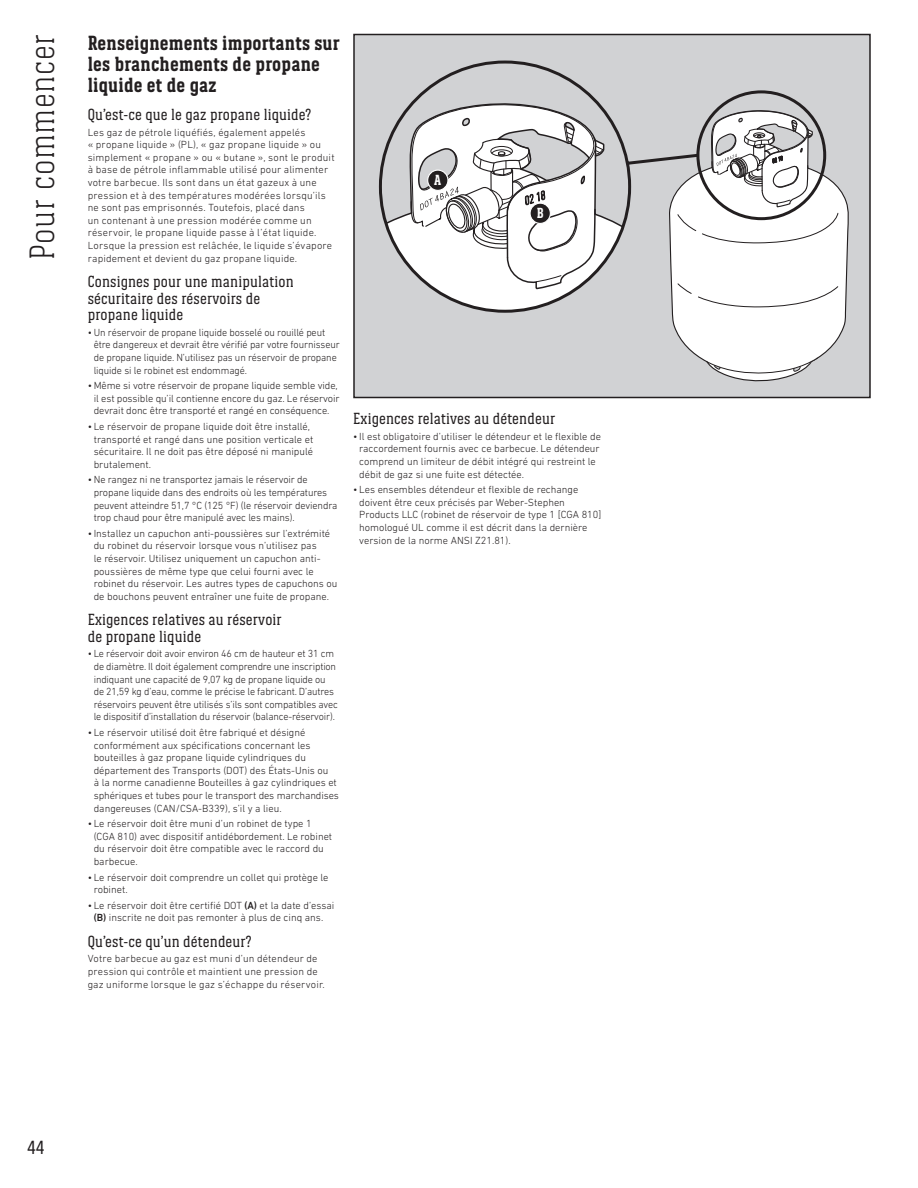
<style>
.page{position:relative;width:918px;height:1188px;background:#fff}
.page>*{position:absolute;margin:0;border:0;box-sizing:border-box;transform-origin:0 0}
.t1{font:300 36px "Weber Serif";letter-spacing:.015em;color:#231f20}
.t2{font:700 21px/21px "Weber Serif";letter-spacing:.01em;color:#231f20}
.t3{font:19.5px "Weber Serif";color:#231f20}
.t4{font:16.5px/16.5px "Weber Serif";letter-spacing:.01em;color:#231f20}
.t5{font:700 15px "Weber Serif";color:#fff}
.t6{font:300 10.5px/12.6px "DIN Next LT Pro";color:#231f20}
.s1{font-weight:500}
</style>
<div class="page">
<div style="left:354px;top:35px;width:516px;height:362px;background:#d1d2d4"></div>
<svg style="left:671px;top:186px;width:178px;height:196px"></svg>
<svg style="left:706px;top:357px;width:112px;height:17px;background:#e3e3e3"></svg>
<svg style="left:828px;top:177px;width:10px;height:130px"></svg>
<svg style="left:378px;top:60px;width:450px;height:254px"></svg>
<div style="left:353px;top:34px;width:518px;height:364px;border:2px solid #231f20"></div>
<div style="left:428px;top:170px;width:20px;height:20px;background:#231f20;border-radius:50%"></div>
<div style="left:427px;top:170px;width:22px;height:21px;border:1px solid #fff;border-radius:50%"></div>
<div style="left:530px;top:203px;width:20px;height:20px;background:#231f20;border-radius:50%"></div>
<div style="left:530px;top:203px;width:21px;height:21px;border:1px solid #fff;border-radius:50%"></div>
<h1 class="t1" style="left:22px;top:260px;width:228px;rotate:-90deg">Pour commencer</h1>
<h2 class="t2" style="left:88px;top:32px;width:254px">Renseignements importants sur les branchements de propane liquide et de gaz</h2>
<h3 class="t4" style="left:88px;top:106px;width:225px">Qu’est-ce que le gaz propane liquide?</h3>
<p class="t6" style="left:88px;top:126px;width:248px">Les gaz de pétrole liquéfiés, également appelés<br>« propane liquide » (PL), « gaz propane liquide » ou simplement « propane » ou « butane », sont le produit à base de pétrole inflammable utilisé pour alimenter votre barbecue. Ils sont dans un état gazeux à une pression et à des températures modérées lorsqu’ils ne sont pas emprisonnés. Toutefois, placé dans<br>un contenant à une pression modérée comme un réservoir, le propane liquide passe à l’état liquide.<br>Lorsque la pression est relâchée, le liquide s’évapore rapidement et devient du gaz propane liquide.</p>
<h3 class="t4" style="left:88px;top:273px;width:208px">Consignes pour une manipulation sécuritaire des réservoirs de propane liquide</h3>
<p class="t6" style="left:94px;top:326px;width:247px;text-indent:-6px">• Un réservoir de propane liquide bosselé ou rouillé peut être dangereux et devrait être vérifié par votre fournisseur de propane liquide. N’utilisez pas un réservoir de propane liquide si le robinet est endommagé.</p>
<p class="t6" style="left:88px;top:379px;width:254px;text-align:center">• Même si votre réservoir de propane liquide semble vide, il est possible qu’il contienne encore du gaz. Le réservoir devrait donc être transporté et rangé en conséquence.</p>
<p class="t6" style="left:94px;top:420px;width:221px;text-indent:-6px">• Le réservoir de propane liquide doit être installé, transporté et rangé dans une position verticale et sécuritaire. Il ne doit pas être déposé ni manipulé brutalement.</p>
<p class="t6" style="left:94px;top:473px;width:245px;text-indent:-6px">• Ne rangez ni ne transportez jamais le réservoir de propane liquide dans des endroits où les températures peuvent atteindre 51,7 °C (125 °F) (le réservoir deviendra trop chaud pour être manipulé avec les mains).</p>
<p class="t6" style="left:94px;top:527px;width:245px;text-indent:-6px">• Installez un capuchon anti-poussières sur l’extrémité du robinet du réservoir lorsque vous n’utilisez pas<br>le réservoir. Utilisez uniquement un capuchon anti&shy;poussières de même type que celui fourni avec le robinet du réservoir. Les autres types de capuchons ou de bouchons peuvent entraîner une fuite de propane.</p>
<h3 class="t4" style="left:88px;top:611px;width:196px">Exigences relatives au réservoir de propane liquide</h3>
<p class="t6" style="left:88px;top:647px;width:252px;text-align:center">• Le réservoir doit avoir environ 46 cm de hauteur et 31 cm de diamètre. Il doit également comprendre une inscription indiquant une capacité de 9,07 kg de propane liquide ou<br>de 21,59 kg d’eau, comme le précise le fabricant. D’autres réservoirs peuvent être utilisés s’ils sont compatibles avec le dispositif d’installation du réservoir (balance-réservoir).</p>
<p class="t6" style="left:94px;top:726px;width:247px;text-indent:-6px">• Le réservoir utilisé doit être fabriqué et désigné conformément aux spécifications concernant les bouteilles à gaz propane liquide cylindriques du département des Transports (DOT) des États-Unis ou<br>à la norme canadienne Bouteilles à gaz cylindriques et sphériques et tubes pour le transport des marchandises dangereuses (CAN/CSA-B339), s’il y a lieu.</p>
<p class="t6" style="left:94px;top:817px;width:240px;text-indent:-6px">• Le réservoir doit être muni d’un robinet de type 1 (CGA 810) avec dispositif antidébordement. Le robinet du réservoir doit être compatible avec le raccord du barbecue.</p>
<p class="t6" style="left:94px;top:871px;width:236px;text-indent:-6px">• Le réservoir doit comprendre un collet qui protège le robinet.</p>
<p class="t6" style="left:88px;top:899px;width:248px;text-align:center">• Le réservoir doit être certifié DOT <span class="s1">(A)</span> et la date d’essai <span class="s1">(B)</span> inscrite ne doit pas remonter à plus de cinq ans.</p>
<h3 class="t4" style="left:88px;top:933px;width:165px">Qu’est-ce qu’un détendeur?</h3>
<p class="t6" style="left:88px;top:952px;width:239px">Votre barbecue au gaz est muni d’un détendeur de pression qui contrôle et maintient une pression de gaz uniforme lorsque le gaz s’échappe du réservoir.</p>
<h3 class="t5" style="left:434px;top:172px;width:9px">A</h3>
<h3 class="t5" style="left:537px;top:205px;width:8px">B</h3>
<h3 class="t4" style="left:353px;top:410px;width:203px">Exigences relatives au détendeur</h3>
<p class="t6" style="left:359px;top:430px;width:243px;text-indent:-6px">• Il est obligatoire d’utiliser le détendeur et le flexible de raccordement fournis avec ce barbecue. Le détendeur comprend un limiteur de débit intégré qui restreint le débit de gaz si une fuite est détectée.</p>
<p class="t6" style="left:359px;top:483px;width:244px;text-indent:-6px">• Les ensembles détendeur et flexible de rechange doivent être ceux précisés par Weber-Stephen Products LLC (robinet de réservoir de type 1 [CGA 810] homologué UL comme il est décrit dans la dernière version de la norme ANSI Z21.81).</p>
<h3 class="t3" style="left:27px;top:1137px;width:19px">44</h3>
</div>
